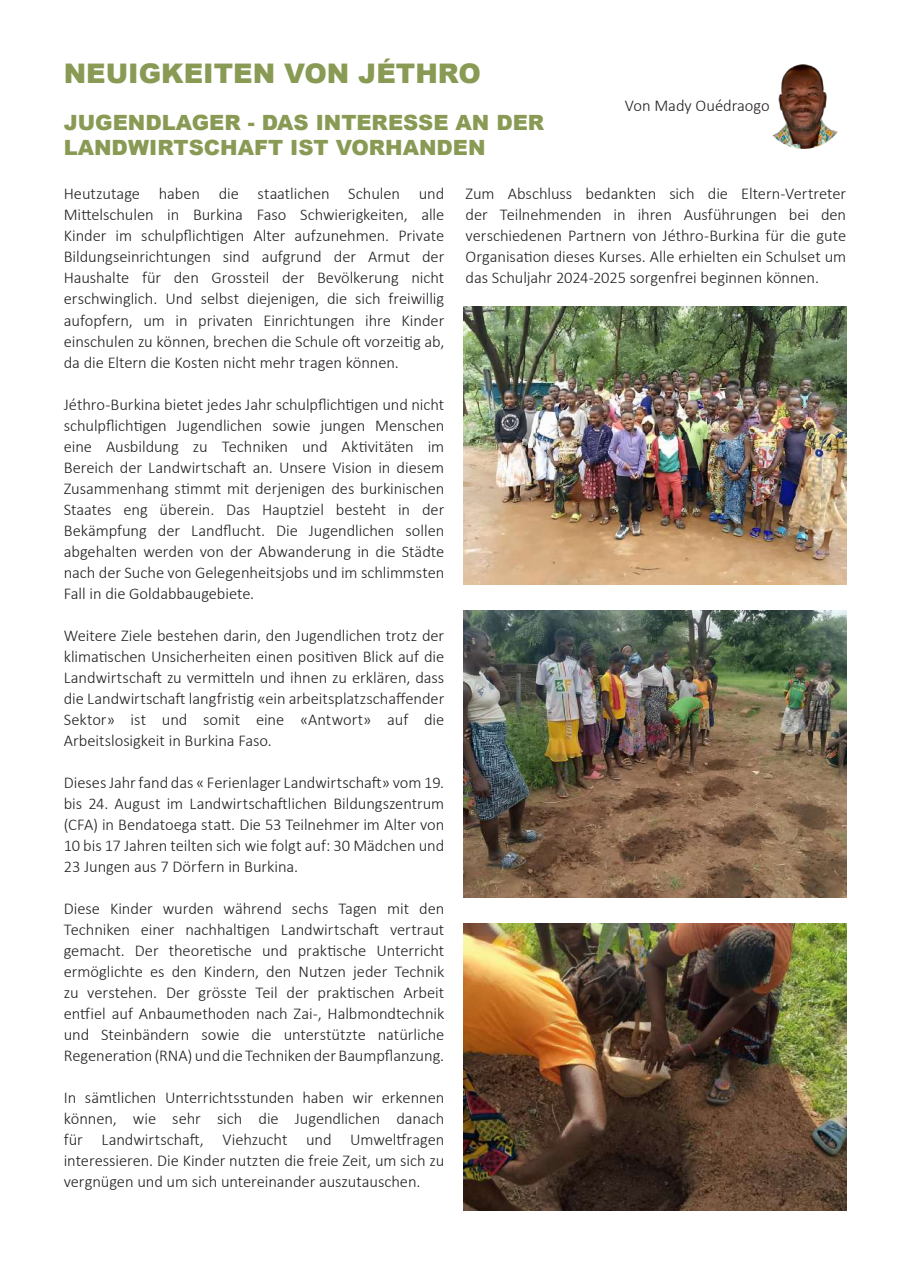
<style>
.page{position:relative;width:910px;height:1280px;background:#fff}
.page>*{position:absolute;margin:0;border:0;box-sizing:border-box;transform-origin:0 0}
.t1{font:900 27px "Arial";color:#889a53}
.t2{font:900 21px/25.2px "Arial";color:#889a53}
.t3{font:300 16.5px/21px "Calibri";letter-spacing:-.005em;color:#231f20;text-align:justify}
</style>
<div class="page">
<img style="left:463px;top:306px;width:383px;height:279px">
<img style="left:761px;top:64px;width:85px;height:85px;border-radius:43px">
<img style="left:463px;top:923px;width:383px;height:287px">
<img style="left:463px;top:611px;width:383px;height:287px">
<h1 class="t1" style="left:64px;top:54px;width:419px">NEUIGKEITEN VON JÉTHRO</h1>
<p class="t2" style="left:64px;top:109px;width:482px">JUGENDLAGER - DAS INTERESSE AN DER<br>LANDWIRTSCHAFT IST VORHANDEN</p>
<p class="t3" style="left:625px;top:94px;width:146px">Von Mady Ouédraogo</p>
<p class="t3" style="left:64px;top:183px;width:382px">Heutzutage haben die staatlichen Schulen und Mittelschulen in Burkina Faso Schwierigkeiten, alle Kinder im schulpflichtigen Alter aufzunehmen. Private Bildungseinrichtungen sind aufgrund der Armut der Haushalte für den Grossteil der Bevölkerung nicht erschwinglich. Und selbst diejenigen, die sich freiwillig aufopfern, um in privaten Einrichtungen ihre Kinder einschulen zu können, brechen die Schule oft vorzeitig ab, da die Eltern die Kosten nicht mehr tragen können.</p>
<p class="t3" style="left:64px;top:393px;width:382px">Jéthro-Burkina bietet jedes Jahr schulpflichtigen und nicht schulpflichtigen Jugendlichen sowie jungen Menschen eine Ausbildung zu Techniken und Aktivitäten im Bereich der Landwirtschaft an. Unsere Vision in diesem Zusammenhang stimmt mit derjenigen des burkinischen Staates eng überein. Das Hauptziel besteht in der Bekämpfung der Landflucht. Die Jugendlichen sollen abgehalten werden von der Abwanderung in die Städte nach der Suche von Gelegenheitsjobs und im schlimmsten Fall in die Goldabbaugebiete.</p>
<p class="t3" style="left:64px;top:624px;width:382px">Weitere Ziele bestehen darin, den Jugendlichen trotz der klimatischen Unsicherheiten einen positiven Blick auf die Landwirtschaft zu vermitteln und ihnen zu erklären, dass die Landwirtschaft langfristig «ein arbeitsplatzschaffender Sektor» ist und somit eine «Antwort» auf die Arbeitslosigkeit in Burkina Faso.</p>
<p class="t3" style="left:64px;top:771px;width:382px">Dieses Jahr fand das « Ferienlager Landwirtschaft» vom 19. bis 24. August im Landwirtschaftlichen Bildungszentrum (CFA) in Bendatoega statt. Die 53 Teilnehmer im Alter von 10 bis 17 Jahren teilten sich wie folgt auf: 30 Mädchen und 23 Jungen aus 7 Dörfern in Burkina.</p>
<p class="t3" style="left:64px;top:897px;width:382px">Diese Kinder wurden während sechs Tagen mit den Techniken einer nachhaltigen Landwirtschaft vertraut gemacht. Der theoretische und praktische Unterricht ermöglichte es den Kindern, den Nutzen jeder Technik zu verstehen. Der grösste Teil der praktischen Arbeit entfiel auf Anbaumethoden nach Zai-, Halbmondtechnik und Steinbändern sowie die unterstützte natürliche Regeneration (RNA) und die Techniken der Baumpflanzung.</p>
<p class="t3" style="left:64px;top:1086px;width:382px">In sämtlichen Unterrichtsstunden haben wir erkennen können, wie sehr sich die Jugendlichen danach für Landwirtschaft, Viehzucht und Umweltfragen interessieren. Die Kinder nutzten die freie Zeit, um sich zu vergnügen und um sich untereinander auszutauschen.</p>
<p class="t3" style="left:466px;top:183px;width:382px">Zum Abschluss bedankten sich die Eltern-Vertreter der Teilnehmenden in ihren Ausführungen bei den verschiedenen Partnern von Jéthro-Burkina für die gute Organisation dieses Kurses. Alle erhielten ein Schulset um das Schuljahr 2024-2025 sorgenfrei beginnen können.</p>
</div>
